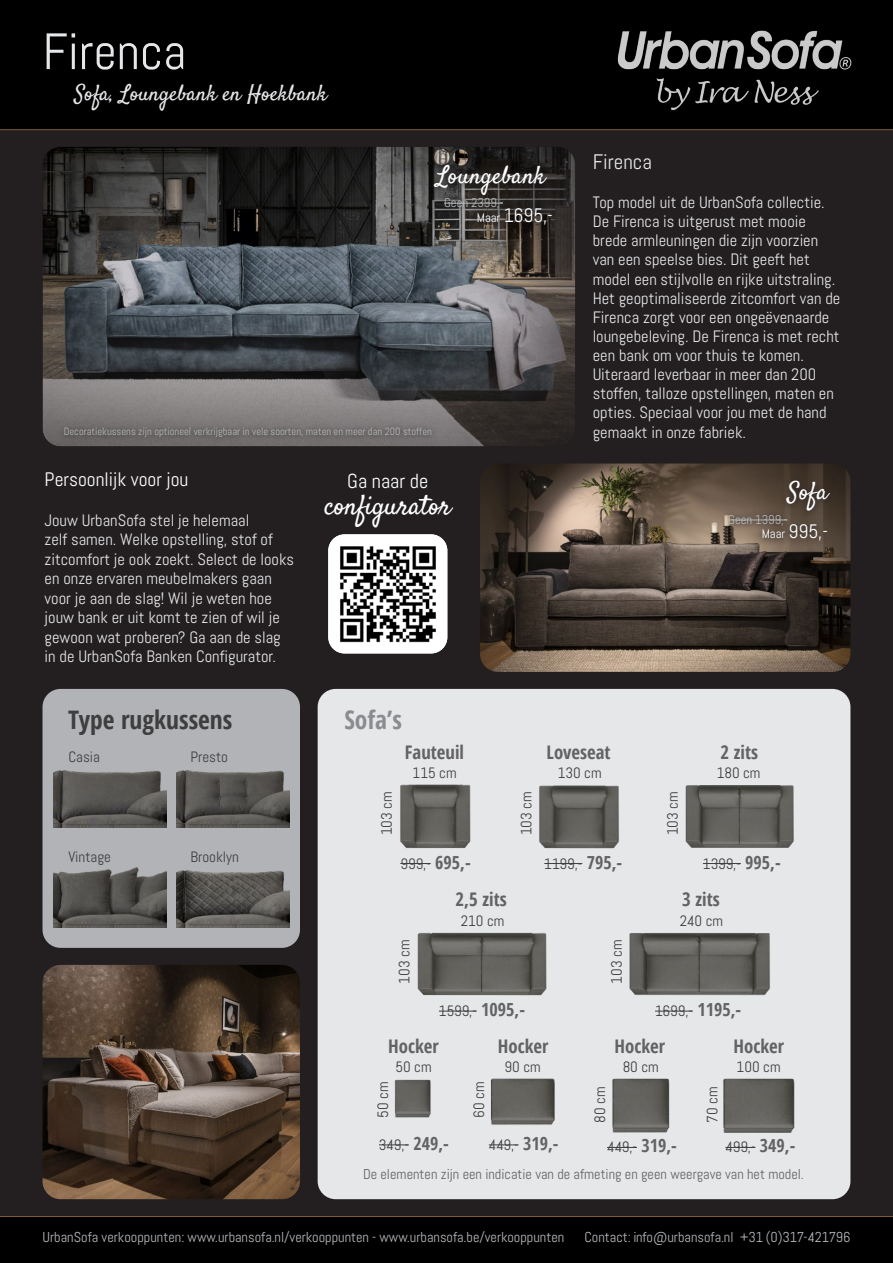
<style>
.page{position:relative;width:893px;height:1263px;background:#231f20}
.page>*{position:absolute;margin:0;border:0;box-sizing:border-box;transform-origin:0 0}
.t1{font:51px "Abel";color:#e6e7e9}
.t2{font:27.75px "Satisfy";letter-spacing:-.01em;color:#fff}
.t3{font:700 condensed 25.5px "Open Sans";color:#3e3e3f}
.t4{font:700 condensed 25.5px "Open Sans";color:#8a8c8f}
.t5{font:24.75px "Satisfy";color:#fff}
.t6{font:22.2px "Satisfy";color:#e6e7e9}
.t7{font:21px "Abel";color:#e6e7e9}
.t8{font:20.25px "Abel";color:#fff}
.t9{font:19.5px "Abel";color:#fff}
.t10{font:700 condensed 18.75px "Open Sans";color:#636366}
.t11{font:16.5px/19px "Abel";color:#e6e7e9}
.t12{font:15px "Abel";color:#3e3e3f}
.t13{font:14.4px "Abel";color:#b6b9bb}
.t14{font:14.25px "Abel";color:#636366}
.t15{font:12.75px "Abel";color:#b6b9bb}
.t16{font:10.5px "Abel";color:#b6b9bb}
.s1{font-size:12.75px}
.s2{font-family:"Open Sans";font-weight:700;font-stretch:condensed;font-size:18px;color:#636366}
</style>
<div class="page">
<div style="left:0;top:0;width:893px;height:130px;background:#000001"></div>
<img style="left:617px;top:30px;width:235px;height:81px">
<hr style="left:0;top:129px;width:893px;height:1px;background:#805c3b">
<div style="left:43px;top:689px;width:257px;height:259px;background:#b2b3b7;border-radius:18px"></div>
<img style="left:43px;top:965px;width:257px;height:234px">
<img style="left:176px;top:770px;width:113px;height:57px">
<img style="left:53px;top:770px;width:113px;height:57px">
<img style="left:53px;top:867px;width:113px;height:61px">
<img style="left:176px;top:870px;width:113px;height:58px">
<div style="left:318px;top:689px;width:532px;height:510px;background:#e6e7e9;border-radius:18px"></div>
<svg style="left:42px;top:147px;width:533px;height:300px"></svg>
<img style="left:480px;top:463px;width:370px;height:209px">
<img style="left:328px;top:534px;width:119px;height:119px">
<svg style="left:58px;top:422px;width:380px;height:22px;background:#6e6a6b"></svg>
<svg style="left:427px;top:158px;width:131px;height:73px"></svg>
<hr style="left:444px;top:203px;width:59px;height:1px;background:#b6b9bb">
<svg style="left:722px;top:474px;width:115px;height:73px;background:#5b4d40"></svg>
<hr style="left:728px;top:520px;width:59px;height:1px;background:#b6b9bb">
<img style="left:417px;top:932px;width:130px;height:64px">
<img style="left:685px;top:785px;width:109px;height:63px">
<img style="left:629px;top:933px;width:141px;height:63px">
<img style="left:539px;top:785px;width:80px;height:64px">
<img style="left:723px;top:1078px;width:72px;height:55px">
<img style="left:490px;top:1078px;width:65px;height:47px">
<img style="left:612px;top:1078px;width:58px;height:55px">
<img style="left:394px;top:1079px;width:37px;height:39px">
<hr style="left:544px;top:863px;width:38px;height:1px;background:#3e3e3f">
<hr style="left:703px;top:863px;width:38px;height:1px;background:#3e3e3f">
<hr style="left:439px;top:1011px;width:38px;height:1px;background:#3e3e3f">
<hr style="left:655px;top:1011px;width:38px;height:1px;background:#3e3e3f">
<hr style="left:725px;top:1147px;width:30px;height:1px;background:#3e3e3f">
<hr style="left:489px;top:1144px;width:30px;height:1px;background:#3e3e3f">
<hr style="left:607px;top:1147px;width:30px;height:1px;background:#3e3e3f">
<hr style="left:379px;top:1144px;width:30px;height:1px;background:#3e3e3f">
<img style="left:400px;top:784px;width:71px;height:64px">
<hr style="left:400px;top:863px;width:31px;height:1px;background:#3e3e3f">
<div style="left:0;top:1216px;width:893px;height:47px;background:#000001"></div>
<hr style="left:0;top:1216px;width:893px;height:1px;background:#805c3b">
<h1 class="t1" style="left:43px;top:29px;width:145px">Firenca</h1>
<h3 class="t6" style="left:74px;top:84px;width:254px">Sofa, Loungebank en Hoekbank</h3>
<h3 class="t5" style="left:436px;top:164px;width:110px">Loungebank</h3>
<p class="t15" style="left:444px;top:197px;width:60px">Geen 2399,-</p>
<p class="t9" style="left:477px;top:206px;width:77px"><span class="s1">Maar</span> 1695,-</p>
<p class="t16" style="left:64px;top:427px;width:370px">Decoratiekussens zijn optioneel verkrijgbaar in vele soorten, maten en meer dan 200 stoffen</p>
<p class="t9" style="left:45px;top:470px;width:145px">Persoonlijk voor jou</p>
<p class="t11" style="left:45px;top:512px;width:251px">Jouw UrbanSofa stel je helemaal<br>zelf samen. Welke opstelling, stof of zitcomfort je ook zoekt. Select de looks en onze ervaren meubelmakers gaan voor je aan de slag! Wil je weten hoe jouw bank er uit komt te zien of wil je gewoon wat proberen? Ga aan de slag in de UrbanSofa Banken Configurator.</p>
<p class="t8" style="left:347px;top:472px;width:83px">Ga naar de</p>
<h2 class="t2" style="left:325px;top:488px;width:128px">configurator</h2>
<h3 class="t3" style="left:68px;top:709px;width:166px">Type rugkussens</h3>
<h3 class="t4" style="left:344px;top:709px;width:59px">Sofa’s</h3>
<p class="t7" style="left:593px;top:153px;width:61px">Firenca</p>
<p class="t11" style="left:593px;top:194px;width:249px">Top model uit de UrbanSofa collectie.<br>De Firenca is uitgerust met mooie brede armleuningen die zijn voorzien van een speelse bies. Dit geeft het model een stijlvolle en rijke uitstraling.<br>Het geoptimaliseerde zitcomfort van de Firenca zorgt voor een ongeëvenaarde loungebeleving. De Firenca is met recht een bank om voor thuis te komen.<br>Uiteraard leverbaar in meer dan 200 stoffen, talloze opstellingen, maten en opties. Speciaal voor jou met de hand gemaakt in onze fabriek.</p>
<h3 class="t5" style="left:788px;top:481px;width:42px">Sofa</h3>
<p class="t15" style="left:728px;top:514px;width:61px">Geen 1399,-</p>
<p class="t9" style="left:762px;top:523px;width:68px"><span class="s1">Maar</span> 995,-</p>
<p class="t12" style="left:68px;top:750px;width:33px">Casia</p>
<p class="t12" style="left:190px;top:750px;width:39px">Presto</p>
<p class="t12" style="left:68px;top:850px;width:44px">Vintage</p>
<p class="t12" style="left:190px;top:850px;width:50px">Brooklyn</p>
<p class="t10" style="left:405px;top:744px;width:61px">Fauteuil</p>
<p class="t10" style="left:546px;top:744px;width:66px">Loveseat</p>
<p class="t10" style="left:720px;top:744px;width:39px">2 zits</p>
<p class="t12" style="left:380px;top:835px;width:46px;rotate:-90deg">103 cm</p>
<p class="t12" style="left:413px;top:766px;width:46px">115 cm</p>
<p class="t12" style="left:400px;top:857px;width:72px">999,- <span class="s2">695,-</span></p>
<p class="t12" style="left:558px;top:766px;width:45px">130 cm</p>
<p class="t12" style="left:717px;top:766px;width:45px">180 cm</p>
<p class="t12" style="left:520px;top:835px;width:46px;rotate:-90deg">103 cm</p>
<p class="t12" style="left:666px;top:835px;width:46px;rotate:-90deg">103 cm</p>
<p class="t12" style="left:544px;top:857px;width:79px">1199,- <span class="s2">795,-</span></p>
<p class="t12" style="left:703px;top:857px;width:79px">1399,- <span class="s2">995,-</span></p>
<p class="t10" style="left:455px;top:892px;width:53px">2,5 zits</p>
<p class="t10" style="left:682px;top:892px;width:39px">3 zits</p>
<p class="t12" style="left:461px;top:914px;width:45px">210 cm</p>
<p class="t12" style="left:680px;top:914px;width:45px">240 cm</p>
<p class="t12" style="left:398px;top:984px;width:46px;rotate:-90deg">103 cm</p>
<p class="t12" style="left:610px;top:984px;width:46px;rotate:-90deg">103 cm</p>
<p class="t12" style="left:439px;top:1004px;width:88px">1599,- <span class="s2">1095,-</span></p>
<p class="t12" style="left:655px;top:1004px;width:88px">1699,- <span class="s2">1195,-</span></p>
<p class="t10" style="left:388px;top:1039px;width:52px">Hocker</p>
<p class="t10" style="left:498px;top:1039px;width:52px">Hocker</p>
<p class="t10" style="left:614px;top:1039px;width:52px">Hocker</p>
<p class="t10" style="left:734px;top:1039px;width:52px">Hocker</p>
<p class="t12" style="left:395px;top:1060px;width:38px">50 cm</p>
<p class="t12" style="left:504px;top:1060px;width:38px">90 cm</p>
<p class="t12" style="left:623px;top:1060px;width:38px">80 cm</p>
<p class="t12" style="left:737px;top:1060px;width:46px">100 cm</p>
<p class="t12" style="left:376px;top:1118px;width:38px;rotate:-90deg">50 cm</p>
<p class="t12" style="left:472px;top:1118px;width:38px;rotate:-90deg">60 cm</p>
<p class="t12" style="left:593px;top:1123px;width:38px;rotate:-90deg">80 cm</p>
<p class="t12" style="left:706px;top:1123px;width:38px;rotate:-90deg">70 cm</p>
<p class="t12" style="left:379px;top:1138px;width:71px">349,- <span class="s2">249,-</span></p>
<p class="t12" style="left:489px;top:1138px;width:71px">449,- <span class="s2">319,-</span></p>
<p class="t12" style="left:607px;top:1141px;width:71px">449,- <span class="s2">319,-</span></p>
<p class="t12" style="left:725px;top:1141px;width:71px">499,- <span class="s2">349,-</span></p>
<p class="t14" style="left:363px;top:1168px;width:442px">De elementen zijn een indicatie van de afmeting en geen weergave van het model.</p>
<p class="t13" style="left:43px;top:1231px;width:523px">UrbanSofa verkooppunten: www.urbansofa.nl/verkooppunten - www.urbansofa.be/verkooppunten</p>
<p class="t13" style="left:585px;top:1231px;width:267px">Contact: info@urbansofa.nl +31 (0)317-421796</p>
</div>
